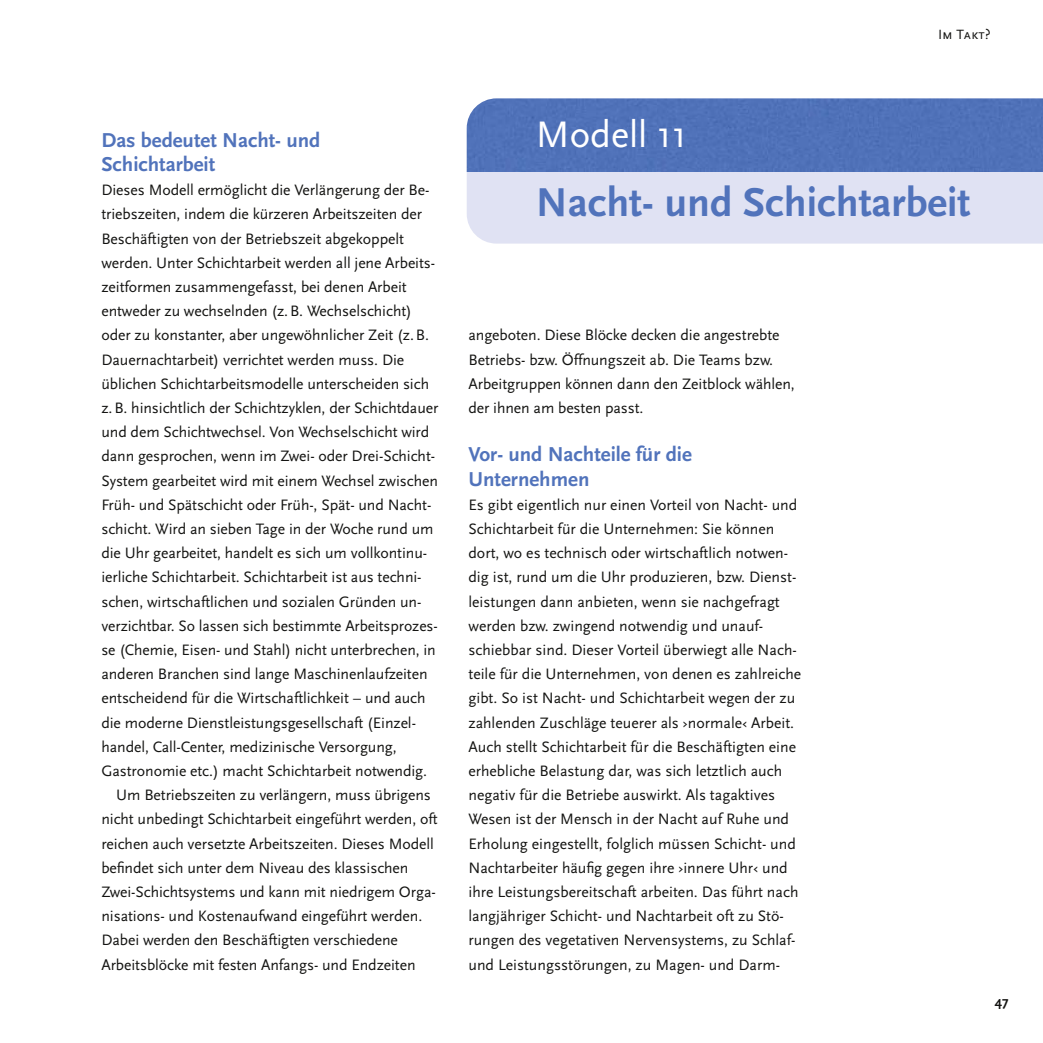
<style>
.page{position:relative;width:1043px;height:1043px;background:#fff}
.page>*{position:absolute;margin:0;border:0;box-sizing:border-box;transform-origin:0 0}
.t1{font:700 42px "Scala Sans";color:#5173bb}
.t2{font:38.5px "Scala Sans";color:#fff}
.t3{font:700 21px/24.2px "Scala Sans";color:#5173bb}
.t4{font:15.75px/24.2px "Scala Sans";letter-spacing:-.005em;color:#141412}
.t5{font:14px "Scala Sans Caps";color:#141412}
.t6{font:700 14px "Scala Sans";color:#141412}
</style>
<div class="page">
<svg style="left:466px;top:98px;width:577px;height:146px;background:#97a9d5"></svg>
<p class="t5" style="left:938px;top:26px;width:54px">Im Takt?</p>
<h3 class="t3" style="left:101px;top:127px;width:220px">Das bedeutet Nacht- und<br>Schichtarbeit</h3>
<p class="t4" style="left:101px;top:178px;width:329px">Dieses Modell ermöglicht die Verlängerung der Be-</p>
<p class="t4" style="left:101px;top:202px;width:322px">triebszeiten, indem die kürzeren Arbeitszeiten der</p>
<p class="t4" style="left:101px;top:226px;width:304px">Beschäftigten von der Betriebszeit abgekoppelt</p>
<p class="t4" style="left:101px;top:250px;width:335px">werden. Unter Schichtarbeit werden all jene Arbeits-</p>
<p class="t4" style="left:101px;top:274px;width:307px">zeitformen zusammengefasst, bei denen Arbeit</p>
<p class="t4" style="left:101px;top:299px;width:312px">entweder zu wechselnden (z.B. Wechselschicht)</p>
<p class="t4" style="left:101px;top:323px;width:329px">oder zu konstanter, aber ungewöhnlicher Zeit (z.B.</p>
<p class="t4" style="left:101px;top:347px;width:304px">Dauernachtarbeit) verrichtet werden muss. Die</p>
<p class="t4" style="left:101px;top:371px;width:329px">üblichen Schichtarbeitsmodelle unterscheiden sich</p>
<p class="t4" style="left:101px;top:395px;width:338px">z.B. hinsichtlich der Schichtzyklen, der Schichtdauer</p>
<p class="t4" style="left:101px;top:420px;width:329px">und dem Schichtwechsel. Von Wechselschicht wird</p>
<p class="t4" style="left:101px;top:444px;width:335px">dann gesprochen, wenn im Zwei- oder Drei-Schicht-</p>
<p class="t4" style="left:101px;top:468px;width:338px">System gearbeitet wird mit einem Wechsel zwischen</p>
<p class="t4" style="left:101px;top:492px;width:331px">Früh- und Spätschicht oder Früh-, Spät- und Nacht-</p>
<p class="t4" style="left:101px;top:516px;width:333px">schicht. Wird an sieben Tage in der Woche rund um</p>
<p class="t4" style="left:101px;top:541px;width:327px">die Uhr gearbeitet, handelt es sich um vollkontinu-</p>
<p class="t4" style="left:101px;top:565px;width:322px">ierliche Schichtarbeit. Schichtarbeit ist aus techni-</p>
<p class="t4" style="left:101px;top:589px;width:321px">schen, wirtschaftlichen und sozialen Gründen un-</p>
<p class="t4" style="left:101px;top:613px;width:338px">verzichtbar. So lassen sich bestimmte Arbeitsprozes-</p>
<p class="t4" style="left:101px;top:637px;width:336px">se (Chemie, Eisen- und Stahl) nicht unterbrechen, in</p>
<p class="t4" style="left:101px;top:661px;width:328px">anderen Branchen sind lange Maschinenlaufzeiten</p>
<p class="t4" style="left:101px;top:686px;width:326px">entscheidend für die Wirtschaftlichkeit – und auch</p>
<p class="t4" style="left:101px;top:710px;width:316px">die moderne Dienstleistungsgesellschaft (Einzel-</p>
<p class="t4" style="left:101px;top:734px;width:297px">handel, Call-Center, medizinische Versorgung,</p>
<p class="t4" style="left:101px;top:758px;width:327px">Gastronomie etc.) macht Schichtarbeit notwendig.</p>
<p class="t4" style="left:116px;top:782px;width:316px">Um Betriebszeiten zu verlängern, muss übrigens</p>
<p class="t4" style="left:101px;top:806px;width:338px">nicht unbedingt Schichtarbeit eingeführt werden, oft</p>
<p class="t4" style="left:101px;top:831px;width:334px">reichen auch versetzte Arbeitszeiten. Dieses Modell</p>
<p class="t4" style="left:101px;top:855px;width:308px">befindet sich unter dem Niveau des klassischen</p>
<p class="t4" style="left:101px;top:879px;width:336px">Zwei-Schichtsystems und kann mit niedrigem Orga-</p>
<p class="t4" style="left:101px;top:903px;width:322px">nisations- und Kostenaufwand eingeführt werden.</p>
<p class="t4" style="left:101px;top:927px;width:298px">Dabei werden den Beschäftigten verschiedene</p>
<p class="t4" style="left:101px;top:952px;width:316px">Arbeitsblöcke mit festen Anfangs- und Endzeiten</p>
<h2 class="t2" style="left:536px;top:111px;width:153px">Modell 11</h2>
<h1 class="t1" style="left:536px;top:177px;width:436px">Nacht- und Schichtarbeit</h1>
<p class="t4" style="left:468px;top:323px;width:328px">angeboten. Diese Blöcke decken die angestrebte Betriebs- bzw. Öffnungszeit ab. Die Teams bzw.<br>Arbeitgruppen können dann den Zeitblock wählen, der ihnen am besten passt.</p>
<h3 class="t3" style="left:468px;top:442px;width:225px">Vor- und Nachteile für die<br>Unternehmen</h3>
<p class="t4" style="left:468px;top:492px;width:334px">Es gibt eigentlich nur einen Vorteil von Nacht- und Schichtarbeit für die Unternehmen: Sie können dort, wo es technisch oder wirtschaftlich notwen&shy;dig ist, rund um die Uhr produzieren, bzw. Dienst&shy;leistungen dann anbieten, wenn sie nachgefragt werden bzw. zwingend notwendig und unauf&shy;schiebbar sind. Dieser Vorteil überwiegt alle Nach&shy;teile für die Unternehmen, von denen es zahlreiche gibt. So ist Nacht- und Schichtarbeit wegen der zu zahlenden Zuschläge teuerer als ›normale‹ Arbeit.<br>Auch stellt Schichtarbeit für die Beschäftigten eine erhebliche Belastung dar, was sich letztlich auch negativ für die Betriebe auswirkt. Als tagaktives Wesen ist der Mensch in der Nacht auf Ruhe und Erholung eingestellt, folglich müssen Schicht- und Nachtarbeiter häufig gegen ihre ›innere Uhr‹ und ihre Leistungsbereitschaft arbeiten. Das führt nach langjähriger Schicht- und Nachtarbeit oft zu Stö&shy;rungen des vegetativen Nervensystems, zu Schlaf&shy;und Leistungsstörungen, zu Magen- und Darm-</p>
<p class="t6" style="left:994px;top:992px;width:15px">47</p>
</div>
